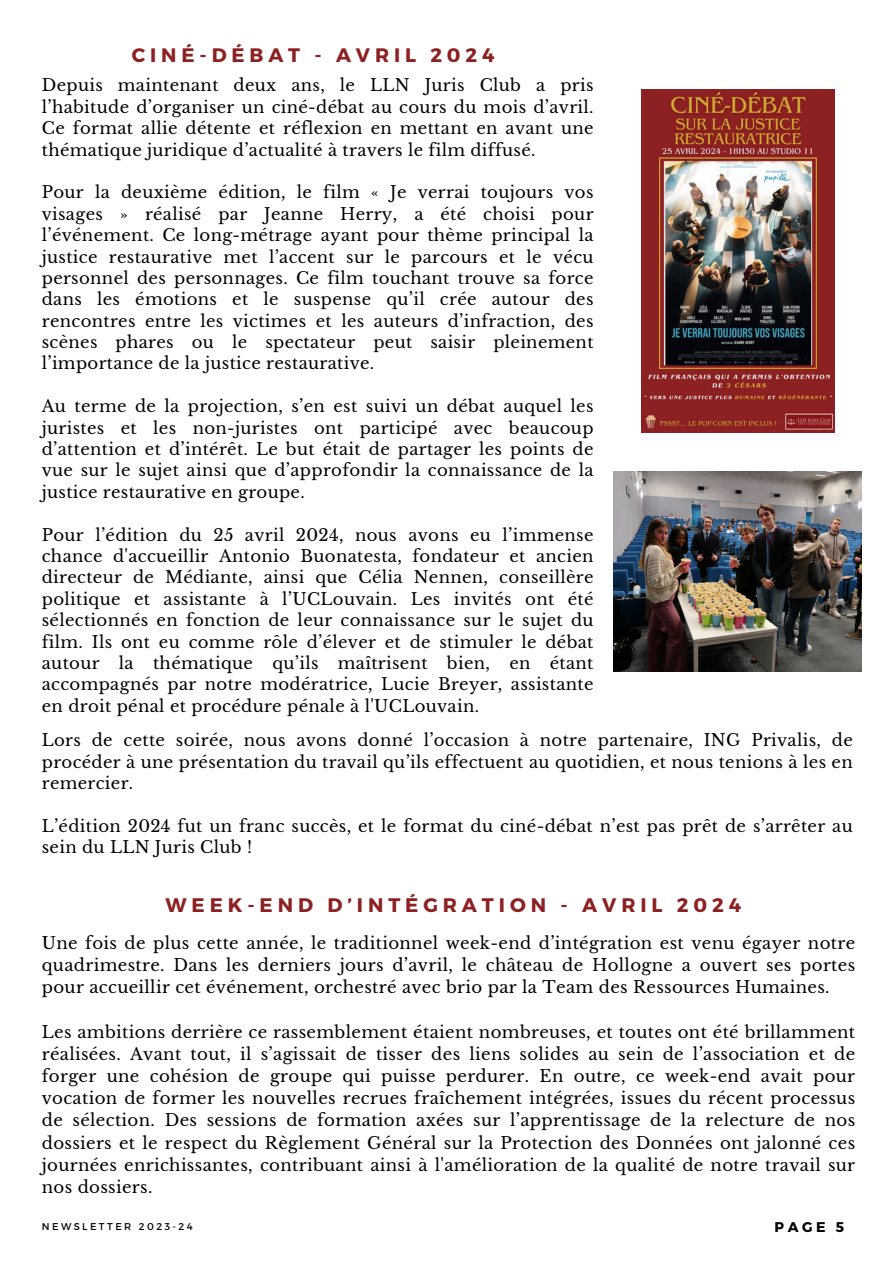
<style>
.page{position:relative;width:894px;height:1264px;background:#fff}
.page>*{position:absolute;margin:0;border:0;box-sizing:border-box;transform-origin:0 0}
.t1{font:700 19.65px "Montserrat";letter-spacing:.25em;color:#8d2022}
.t2{font:700 19.5px "Montserrat";letter-spacing:.25em;color:#8d2022}
.t3{font:16.65px/22.2px "Libre Baskerville";letter-spacing:.02em;color:#000;text-align:justify}
.t4{font:16.5px/21.3px "Libre Baskerville";letter-spacing:.02em;color:#000;text-align:justify}
.t5{font:700 14.1px "Montserrat";color:#000}
.t6{font:9.9px "Montserrat";letter-spacing:.25em;color:#000}
</style>
<div class="page">
<img style="left:641px;top:89px;width:193px;height:343px">
<img style="left:613px;top:471px;width:248px;height:200px">
<h2 class="t2" style="left:132px;top:43px;width:364px">CINÉ-DÉBAT - AVRIL 2024</h2>
<h2 class="t4" style="left:42px;top:75px;width:553px">Depuis maintenant deux ans, le LLN Juris Club a pris l’habitude d’organiser un ciné-débat au cours du mois d’avril.<br>Ce format allie détente et réflexion en mettant en avant une thématique juridique d’actualité à travers le film diffusé.</h2>
<h1 class="t4" style="left:42px;top:182px;width:553px">Pour la deuxième édition, le film « Je verrai toujours vos visages » réalisé par Jeanne Herry, a été choisi pour l’événement. Ce long-métrage ayant pour thème principal la justice restaurative met l’accent sur le parcours et le vécu personnel des personnages. Ce film touchant trouve sa force dans les émotions et le suspense qu’il crée autour des rencontres entre les victimes et les auteurs d’infraction, des scènes phares ou le spectateur peut saisir pleinement l’importance de la justice restaurative.</h1>
<h2 class="t4" style="left:42px;top:396px;width:553px">Au terme de la projection, s’en est suivi un débat auquel les juristes et les non-juristes ont participé avec beaucoup d’attention et d’intérêt. Le but était de partager les points de vue sur le sujet ainsi que d’approfondir la connaissance de la justice restaurative en groupe.</h2>
<h2 class="t4" style="left:42px;top:524px;width:553px">Pour l’édition du 25 avril 2024, nous avons eu l’immense chance d'accueillir Antonio Buonatesta, fondateur et ancien directeur de Médiante, ainsi que Célia Nennen, conseillère politique et assistante à l’UCLouvain. Les invités ont été sélectionnés en fonction de leur connaissance sur le sujet du film. Ils ont eu comme rôle d’élever et de stimuler le débat autour la thématique qu’ils maîtrisent bien, en étant accompagnés par notre modératrice, Lucie Breyer, assistante en droit pénal et procédure pénale à l'UCLouvain.</h2>
<h3 class="t4" style="left:42px;top:730px;width:812px">Lors de cette soirée, nous avons donné l’occasion à notre partenaire, ING Privalis, de procéder à une présentation du travail qu’ils effectuent au quotidien, et nous tenions à les en remercier.</h3>
<p class="t4" style="left:42px;top:815px;width:812px">L’édition 2024 fut un franc succès, et le format du ciné-débat n’est pas prêt de s’arrêter au sein du LLN Juris Club !</p>
<h2 class="t1" style="left:165px;top:892px;width:577px">WEEK-END D’INTÉGRATION - AVRIL 2024</h2>
<p class="t3" style="left:42px;top:932px;width:814px">Une fois de plus cette année, le traditionnel week-end d’intégration est venu égayer notre quadrimestre. Dans les derniers jours d’avril, le château de Hollogne a ouvert ses portes pour accueillir cet événement, orchestré avec brio par la Team des Ressources Humaines.</p>
<p class="t3" style="left:42px;top:1020px;width:814px">Les ambitions derrière ce rassemblement étaient nombreuses, et toutes ont été brillamment réalisées. Avant tout, il s’agissait de tisser des liens solides au sein de l’association et de forger une cohésion de groupe qui puisse perdurer. En outre, ce week-end avait pour vocation de former les nouvelles recrues fraîchement intégrées, issues du récent processus de sélection. Des sessions de formation axées sur l’apprentissage de la relecture de nos dossiers et le respect du Règlement Général sur la Protection des Données ont jalonné ces journées enrichissantes, contribuant ainsi à l'amélioration de la qualité de notre travail sur nos dossiers.</p>
<h2 class="t6" style="left:42px;top:1220px;width:152px">NEWSLETTER 2023-24</h2>
<h2 class="t5" style="left:774px;top:1217px;width:71px">PAGE 5</h2>
</div>
